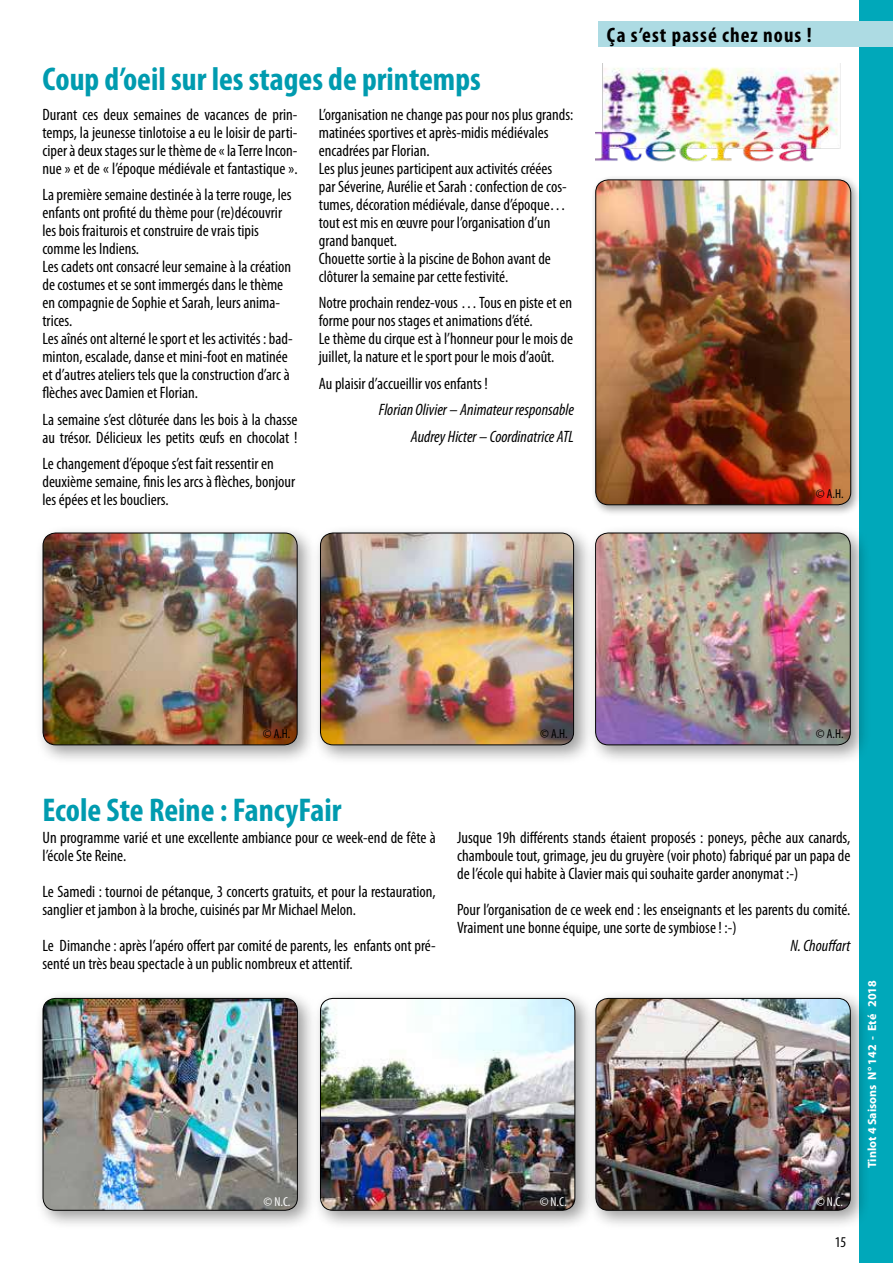
<style>
.page{position:relative;width:893px;height:1263px;background:#fff}
.page>*{position:absolute;margin:0;border:0;box-sizing:border-box;transform-origin:0 0}
.t1{font:700 condensed 33px "Myriad Pro";color:#009baf}
.t2{font:700 condensed 21px "Myriad Pro";letter-spacing:.05em;color:#000}
.t3{font:condensed 16.5px/18px "Myriad Pro";color:#000}
.t4{font:italic condensed 16.5px/26.5px "Myriad Pro";color:#000;text-align:right}
.t5{font:condensed 15px "Myriad Pro";color:#000}
.t6{font:condensed 13.05px "Myriad Pro";color:#000}
.t7{font:condensed 13.05px "Myriad Pro";color:#fff}
.t8{font:700 12px "Myriad Pro";color:#fff}
</style>
<div class="page">
<div style="left:859px;top:0;width:34px;height:1263px;background:#00a8ba"></div>
<div style="left:598px;top:21px;width:295px;height:26px;background:#addbe3"></div>
<div style="left:587px;top:524px;width:284px;height:241px;background:#000;opacity:.4"></div>
<img style="left:596px;top:533px;width:254px;height:212px">
<div style="left:595px;top:533px;width:256px;height:212px;border:1px solid #000;border-radius:13px"></div>
<div style="left:34px;top:524px;width:284px;height:241px;background:#000;opacity:.4"></div>
<img style="left:43px;top:533px;width:254px;height:212px">
<div style="left:43px;top:533px;width:255px;height:212px;border:1px solid #000;border-radius:13px"></div>
<div style="left:312px;top:990px;width:283px;height:240px;background:#000;opacity:.4"></div>
<img style="left:320px;top:998px;width:255px;height:212px">
<div style="left:320px;top:998px;width:255px;height:213px;border:1px solid #000;border-radius:13px"></div>
<div style="left:587px;top:990px;width:284px;height:240px;background:#000;opacity:.4"></div>
<img style="left:596px;top:998px;width:254px;height:212px">
<div style="left:595px;top:998px;width:256px;height:213px;border:1px solid #000;border-radius:13px"></div>
<div style="left:34px;top:990px;width:284px;height:240px;background:#000;opacity:.4"></div>
<img style="left:43px;top:998px;width:254px;height:212px">
<div style="left:43px;top:998px;width:255px;height:213px;border:1px solid #000;border-radius:13px"></div>
<div style="left:312px;top:524px;width:282px;height:241px;background:#000;opacity:.4"></div>
<img style="left:320px;top:533px;width:254px;height:212px">
<div style="left:320px;top:533px;width:254px;height:212px;border:1px solid #000;border-radius:13px"></div>
<img style="left:595px;top:64px;width:246px;height:98px">
<div style="left:591px;top:175px;width:272px;height:341px;background:#000;opacity:.4"></div>
<img style="left:596px;top:180px;width:255px;height:325px">
<div style="left:595px;top:180px;width:256px;height:325px;border:1px solid #000;border-radius:13px"></div>
<h1 class="t1" style="left:43px;top:58px;width:440px">Coup d’oeil sur les stages de printemps</h1>
<p class="t3" style="left:42px;top:105px;width:257px;text-align:justify">Durant ces deux semaines de vacances de prin&shy;temps, la jeunesse tinlotoise a eu le loisir de parti&shy;ciper à deux stages sur le thème de « la Terre Incon&shy;nue » et de « l’époque médiévale et fantastique ».</p>
<p class="t3" style="left:42px;top:186px;width:252px">La première semaine destinée à la terre rouge, les enfants ont profité du thème pour (re)découvrir les bois fraiturois et construire de vrais tipis comme les Indiens.<br>Les cadets ont consacré leur semaine à la création de costumes et se sont immergés dans le thème en compagnie de Sophie et Sarah, leurs anima&shy;trices.<br>Les aînés ont alterné le sport et les activités : bad&shy;minton, escalade, danse et mini-foot en matinée et d’autres ateliers tels que la construction d’arc à flèches avec Damien et Florian.</p>
<p class="t3" style="left:42px;top:410px;width:257px">La semaine s’est clôturée dans les bois à la chasse au trésor. Délicieux les petits œufs en chocolat !</p>
<p class="t3" style="left:42px;top:455px;width:254px">Le changement d’époque s’est fait ressentir en deuxième semaine, finis les arcs à flèches, bonjour les épées et les boucliers.</p>
<p class="t3" style="left:319px;top:105px;width:256px">L’organisation ne change pas pour nos plus grands: matinées sportives et après-midis médiévales encadrées par Florian.<br>Les plus jeunes participent aux activités créées<br>par Séverine, Aurélie et Sarah : confection de cos&shy;tumes, décoration médiévale, danse d’époque… tout est mis en œuvre pour l’organisation d’un grand banquet.<br>Chouette sortie à la piscine de Bohon avant de clôturer la semaine par cette festivité.</p>
<p class="t3" style="left:319px;top:294px;width:256px">Notre prochain rendez-vous … Tous en piste et en forme pour nos stages et animations d’été.<br>Le thème du cirque est à l’honneur pour le mois de juillet, la nature et le sport pour le mois d’août.</p>
<p class="t3" style="left:319px;top:374px;width:171px">Au plaisir d’accueillir vos enfants !</p>
<p class="t4" style="left:379px;top:396px;width:197px">Florian Olivier – Animateur responsable<br>Audrey Hicter – Coordinatrice ATL</p>
<p class="t2" style="left:607px;top:22px;width:206px">Ça s’est passé chez nous !</p>
<p class="t6" style="left:816px;top:485px;width:29px">© A.H.</p>
<p class="t6" style="left:263px;top:726px;width:29px">© A.H.</p>
<p class="t6" style="left:540px;top:726px;width:29px">© A.H.</p>
<p class="t6" style="left:816px;top:726px;width:29px">© A.H.</p>
<h1 class="t1" style="left:43px;top:789px;width:301px">Ecole Ste Reine : FancyFair</h1>
<p class="t3" style="left:43px;top:828px;width:395px">Un programme varié et une excellente ambiance pour ce week-end de fête à l’école Ste Reine.</p>
<p class="t3" style="left:43px;top:882px;width:395px">Le Samedi : tournoi de pétanque, 3 concerts gratuits, et pour la restauration, sanglier et jambon à la broche, cuisinés par Mr Michael Melon.</p>
<p class="t3" style="left:43px;top:936px;width:395px">Le Dimanche : après l’apéro offert par comité de parents, les enfants ont pré&shy;senté un très beau spectacle à un public nombreux et attentif.</p>
<p class="t3" style="left:457px;top:828px;width:395px;text-align:justify">Jusque 19h différents stands étaient proposés : poneys, pêche aux canards, chamboule tout, grimage, jeu du gruyère (voir photo) fabriqué par un papa de de l’école qui habite à Clavier mais qui souhaite garder anonymat :-)</p>
<p class="t3" style="left:457px;top:900px;width:395px">Pour l’organisation de ce week end : les enseignants et les parents du comité.<br>Vraiment une bonne équipe, une sorte de symbiose ! :-)</p>
<p class="t4" style="left:790px;top:932px;width:62px">N. Chouffart</p>
<p class="t7" style="left:264px;top:1194px;width:28px">© N.C.</p>
<p class="t7" style="left:540px;top:1194px;width:28px">© N.C.</p>
<p class="t7" style="left:816px;top:1194px;width:28px">© N.C.</p>
<p class="t5" style="left:835px;top:1232px;width:13px">15</p>
<p class="t8" style="left:864px;top:1168px;width:189px;rotate:-90deg">Tinlot 4 Saisons N° 142 - Eté 2018</p>
</div>
